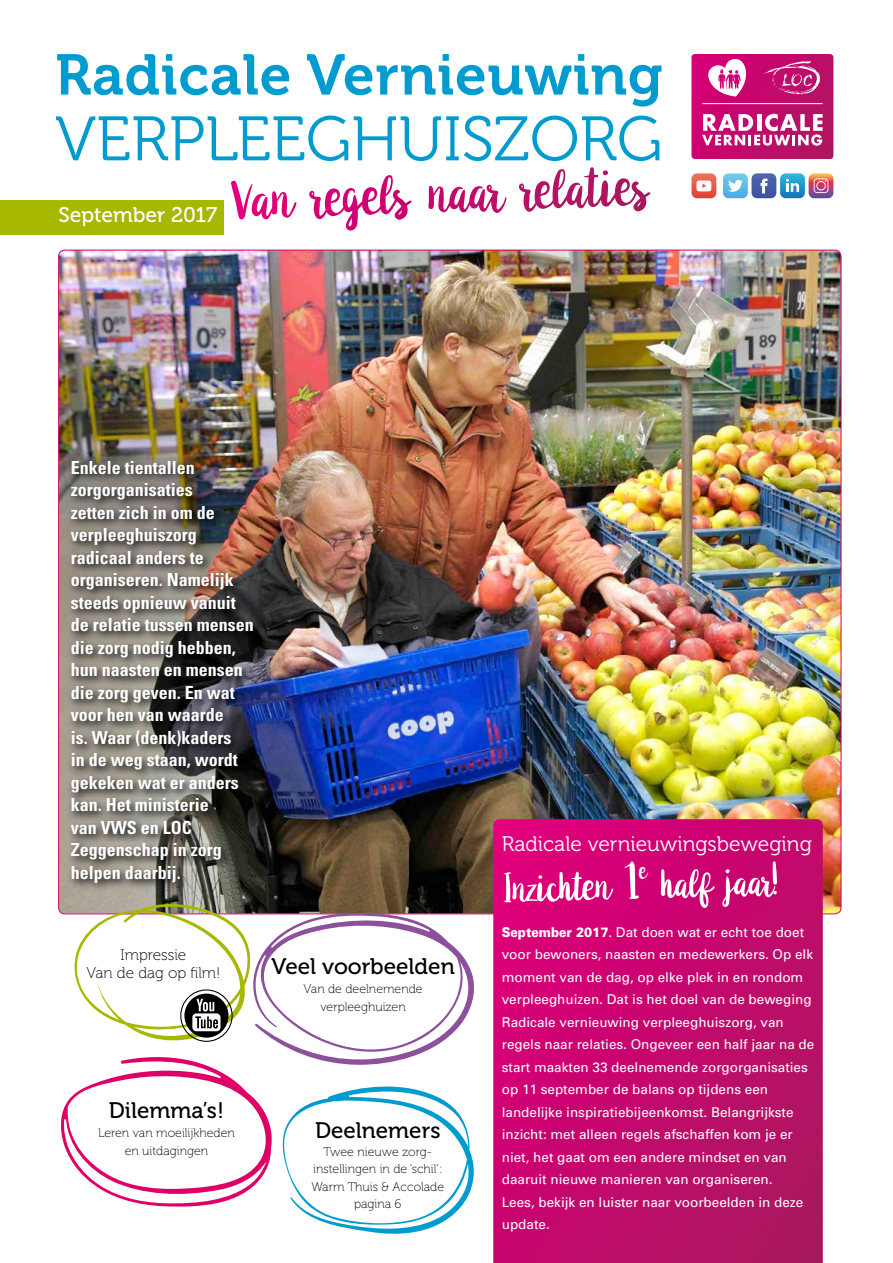
<style>
.page{position:relative;width:893px;height:1263px;background:#fff}
.page>*{position:absolute;margin:0;border:0;box-sizing:border-box;transform-origin:0 0}
.t1{font:62.55px "Museo 300";color:#009cd0}
.t2{font:60.15px "Anemone";color:#fff}
.t3{font:57px "Museo 700";letter-spacing:.01em;color:#009cd0}
.t4{font:22.5px "Museo 500";color:#000}
.t5{font:22.35px "Museo 500";color:#000}
.t6{font:21.15px "Museo 500";color:#fff}
.t7{font:21px "Museo 300";color:#fff}
.t8{font:700 condensed 18px/22.5px "Univers";color:#fff}
.t9{font:15.45px/17.4px "Museo 100";color:#000;text-align:center}
.t10{font:13.5px/22.5px "Univers";color:#fff}
.t11{font:12.45px/17.4px "Museo 100";color:#000;text-align:center}
.s1{font-weight:900}
</style>
<div class="page">
<svg style="left:691px;top:54px;width:142px;height:105px;background:#ce3b89"></svg>
<img style="left:59px;top:250px;width:782px;height:664px">
<svg style="left:493px;top:819px;width:330px;height:444px;background:#c5086e"></svg>
<svg style="left:60px;top:904px;width:418px;height:330px"></svg>
<div style="left:266px;top:951px;width:195px;height:68px;background:#fff"></div>
<img style="left:66px;top:455px;width:198px;height:438px">
<svg style="left:691px;top:173px;width:25px;height:25px"></svg>
<svg style="left:723px;top:173px;width:110px;height:25px"></svg>
<div style="left:0;top:201px;width:224px;height:34px;background:#a7b800"></div>
<svg style="left:519px;top:167px;width:73px;height:41px"></svg>
<div style="left:306px;top:1116px;width:144px;height:100px;background:#fff"></div>
<h3 class="t3" style="left:55px;top:43px;width:609px">Radicale Vernieuwing</h3>
<h1 class="t1" style="left:55px;top:105px;width:609px">VERPLEEGHUISZORG</h1>
<h3 class="t6" style="left:58px;top:203px;width:160px">September 2017</h3>
<p class="t8" style="left:71px;top:456px;width:184px">Enkele tientallen zorgorganisaties<br>zetten zich in om de verpleeghuiszorg radicaal anders te organiseren. Namelijk steeds opnieuw vanuit de relatie tussen mensen die zorg nodig hebben, hun naasten en mensen die zorg geven. En wat voor hen van waarde<br>is. Waar (denk)kaders<br>in de weg staan, wordt gekeken wat er anders kan. Het ministerie<br>van VWS en LOC<br>Zeggenschap in zorg helpen daarbij.</p>
<p class="t9" style="left:86px;top:947px;width:136px">Impressie<br>Van de dag op film!</p>
<h3 class="t4" style="left:271px;top:954px;width:185px">Veel voorbeelden</h3>
<p class="t11" style="left:304px;top:979px;width:121px;line-height:18.6px">Van de deelnemende verpleeghuizen</p>
<h3 class="t5" style="left:109px;top:1098px;width:117px">Dilemma’s!</h3>
<p class="t11" style="left:98px;top:1123px;width:138px;line-height:18.6px">Leren van moeilijkheden en uitdagingen</p>
<h3 class="t5" style="left:315px;top:1118px;width:127px">Deelnemers</h3>
<p class="t11" style="left:311px;top:1143px;width:134px">Twee nieuwe zorg&shy;instellingen in de ‘schil’:<br>Warm Thuis &amp; Accolade pagina 6</p>
<h3 class="t7" style="left:502px;top:833px;width:312px">Radicale vernieuwingsbeweging</h3>
<h2 class="t2" style="left:502px;top:853px;width:277px;rotate:-1deg">Inzichten 1<sup>e</sup> half jaar!</h2>
<p class="t10" style="left:502px;top:920px;width:314px"><span class="s1">September 2017</span>. Dat doen wat er echt toe doet voor bewoners, naasten en medewerkers. Op elk moment van de dag, op elke plek in en rondom verpleeghuizen. Dat is het doel van de beweging Radicale vernieuwing verpleeghuiszorg, van regels naar relaties. Ongeveer een half jaar na de start maakten 33 deelnemende zorgorganisaties op 11 september de balans op tijdens een landelijke inspiratiebijeenkomst. Belangrijkste inzicht: met alleen regels afschaffen kom je er niet, het gaat om een andere mindset en van daaruit nieuwe manieren van organiseren.<br>Lees, bekijk en luister naar voorbeelden in deze update.</p>
</div>
